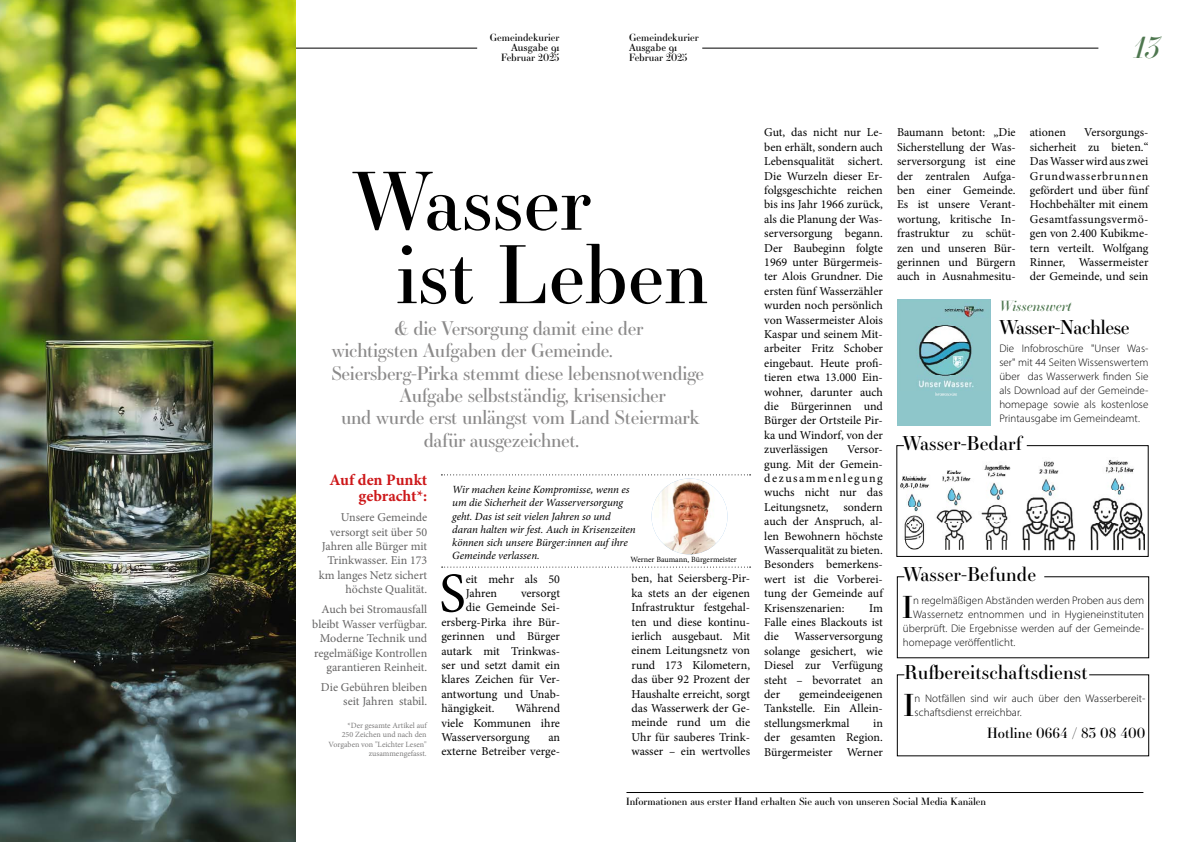
<style>
.page{position:relative;width:1191px;height:842px;background:#fff}
.page>*{position:absolute;margin:0;border:0;box-sizing:border-box;transform-origin:0 0}
.t1{font:78.8px/73.4px "Essonnes Display";color:#000}
.t2{font:56.3px "Minion Pro";color:#000}
.t3{font:30px "Essonnes Display";color:#000}
.t4{font:italic 29px "Essonnes Headline";color:#4e774f}
.t5{font:19px "Essonnes Display";letter-spacing:.005em;color:#000}
.t6{font:19px "Essonnes Display";letter-spacing:-.02em;color:#000}
.t7{font:18.7px "Essonnes Display";letter-spacing:-.02em;color:#8b8a8a}
.t8{font:700 16px/16px "Minion Pro";color:#cd1719;text-align:right}
.t9{font:14px "Essonnes Display";letter-spacing:.005em;color:#000}
.t10{font:italic 14px "Essonnes Headline";color:#4e774f}
.t11{font:12px/14.4px "Minion Pro";color:#000;text-align:justify}
.t12{font:12px/14.4px "Minion Pro";color:#646363;text-align:right}
.t13{font:300 11px/14px "Myriad Pro";letter-spacing:.005em;color:#000}
.t14{font:italic 11px/13.2px "Minion Pro";letter-spacing:-.005em;color:#000}
.t15{font:10px "Essonnes Display";color:#000}
.t16{font:10px "Essonnes Text";color:#000}
.t17{font:8px/9.6px "Minion Pro";color:#7c7b7b;text-align:right}
.t18{font:8px "Minion Pro";letter-spacing:-.005em;color:#000}
</style>
<div class="page">
<hr style="left:702px;top:48px;width:396px;height:1px;background:#000">
<hr style="left:99px;top:48px;width:378px;height:1px;background:#000">
<hr style="left:626px;top:792px;width:517px;height:1px;background:#000">
<svg style="left:441px;top:474px;width:309px;height:1px"></svg>
<svg style="left:442px;top:567px;width:308px;height:1px"></svg>
<img style="left:651px;top:478px;width:76px;height:76px;border-radius:38px">
<svg style="left:896px;top:674px;width:253px;height:82px"></svg>
<svg style="left:896px;top:576px;width:253px;height:82px"></svg>
<svg style="left:896px;top:445px;width:252px;height:112px"></svg>
<img style="left:898px;top:458px;width:246px;height:95px">
<img style="left:897px;top:299px;width:93px;height:127px">
<img style="left:0;top:0;width:295px;height:842px">
<p class="t15" style="left:490px;top:30px;width:71px">Gemeindekurier</p>
<p class="t16" style="left:511px;top:40px;width:50px">Ausgabe 91</p>
<p class="t15" style="left:501px;top:50px;width:60px">Februar 2025</p>
<p class="t15" style="left:629px;top:30px;width:71px">Gemeindekurier</p>
<p class="t16" style="left:629px;top:40px;width:50px">Ausgabe 91</p>
<p class="t15" style="left:629px;top:50px;width:60px">Februar 2025</p>
<h3 class="t4" style="left:1134px;top:26px;width:27px">13</h3>
<h1 class="t1" style="left:396px;top:162px;width:313px;text-indent:-44px">Wasser<br>ist Leben</h1>
<h3 class="t7" style="left:395px;top:315px;width:250px">&amp; die Versorgung damit eine der</h3>
<h3 class="t7" style="left:331px;top:337px;width:283px">wichtigsten Aufgaben der Gemeinde.</h3>
<h3 class="t7" style="left:331px;top:360px;width:374px">Seiersberg-Pirka stemmt diese lebensnotwendige</h3>
<h3 class="t7" style="left:399px;top:382px;width:268px">Aufgabe selbstständig, krisensicher</h3>
<h3 class="t7" style="left:341px;top:405px;width:360px">und wurde erst unlängst vom Land Steiermark</h3>
<h3 class="t7" style="left:424px;top:427px;width:157px">dafür ausgezeichnet.</h3>
<h3 class="t8" style="left:329px;top:472px;width:99px">Auf den Punkt gebracht*:</h3>
<p class="t12" style="left:319px;top:510px;width:110px">Unsere Gemeinde versorgt seit über 50<br>Jahren alle Bürger mit<br>Trinkwasser. Ein 173 km langes Netz sichert höchste Qualität.</p>
<p class="t12" style="left:312px;top:602px;width:116px">Auch bei Stromausfall bleibt Wasser verfügbar.<br>Moderne Technik und regelmäßige Kontrollen garantieren Reinheit.</p>
<p class="t12" style="left:321px;top:680px;width:108px">Die Gebühren bleiben seit Jahren stabil.</p>
<p class="t17" style="left:328px;top:720px;width:100px">*Der gesamte Artikel auf<br>250 Zeichen und nach den<br>Vorgaben von "Leichter Lesen" zusammengefasst.</p>
<p class="t14" style="left:452px;top:483px;width:185px">Wir machen keine Kompromisse, wenn es um die Sicherheit der Wasserversorgung geht. Das ist seit vielen Jahren so und daran halten wir fest. Auch in Krisenzeiten können sich unsere Bürger:innen auf ihre Gemeinde verlassen.</p>
<h2 class="t2" style="left:439px;top:556px;width:28px">S</h2>
<p class="t11" style="left:466px;top:572px;width:96px">eit mehr als 50<br>Jahren</p>
<p class="t18" style="left:630px;top:554px;width:108px">Werner Baumann, Bürgermeister</p>
<p class="t11" style="left:631px;top:571px;width:120px">ben, hat Seiersberg-Pir&shy;ka stets an der eigenen Infrastruktur festgehal&shy;ten und diese kontinu&shy;ierlich ausgebaut. Mit einem Leitungsnetz von rund 173 Kilometern, das über 92 Prozent der Haushalte erreicht, sorgt das Wasserwerk der Ge&shy;meinde rund um die Uhr für sauberes Trink&shy;wasser – ein wertvolles</p>
<p class="t11" style="left:521px;top:586px;width:41px">versorgt</p>
<p class="t11" style="left:466px;top:600px;width:96px">die Gemeinde Sei-</p>
<p class="t11" style="left:441px;top:615px;width:120px">ersberg-Pirka ihre Bür-</p>
<p class="t11" style="left:441px;top:629px;width:120px">gerinnen und Bürger</p>
<p class="t11" style="left:441px;top:644px;width:120px">autark mit Trinkwas-</p>
<p class="t11" style="left:441px;top:658px;width:120px">ser und setzt damit ein</p>
<p class="t11" style="left:441px;top:672px;width:120px">klares Zeichen für Ver-</p>
<p class="t11" style="left:441px;top:687px;width:120px">antwortung und Unab-</p>
<p class="t11" style="left:441px;top:701px;width:55px">hängigkeit.</p>
<p class="t11" style="left:441px;top:701px;width:120px;text-indent:74px">Während viele Kommunen ihre Wasserversorgung</p>
<p class="t11" style="left:441px;top:730px;width:120px;text-align:right">an<br>externe Betreiber verge-</p>
<p class="t11" style="left:764px;top:125px;width:120px">Gut, das nicht nur Le&shy;ben erhält, sondern auch Lebensqualität sichert.<br>Die Wurzeln dieser Er&shy;folgsgeschichte reichen bis ins Jahr 1966 zurück, als die Planung der Was&shy;serversorgung begann.<br>Der Baubeginn folgte 1969 unter Bürgermeis&shy;ter Alois Grundner. Die ersten fünf Wasserzähler wurden noch persönlich von Wassermeister Alois Kaspar und seinem Mit&shy;arbeiter Fritz Schober eingebaut. Heute profi&shy;tieren etwa 13.000 Ein&shy;wohner, darunter auch die Bürgerinnen und Bürger der Ortsteile Pir&shy;ka und Windorf, von der zuverlässigen</p>
<p class="t11" style="left:764px;top:442px;width:120px;text-indent:83px">Versor&shy;gung. Mit der Gemein&shy;dezusammenlegung wuchs nicht nur das Leitungsnetz, sondern auch der Anspruch, al&shy;len Bewohnern höchste Wasserqualität zu bieten.<br>Besonders bemerkens&shy;wert ist die Vorberei&shy;tung der Gemeinde auf Krisenszenarien:</p>
<p class="t11" style="left:764px;top:601px;width:120px;text-indent:105px">Im Falle eines Blackouts ist die</p>
<p class="t11" style="left:764px;top:629px;width:120px;text-indent:30px">Wasserversorgung solange gesichert, wie Diesel zur Verfügung steht – bevorratet an der</p>
<p class="t11" style="left:764px;top:687px;width:120px;text-indent:35px">gemeindeeigenen Tankstelle. Ein Allein&shy;stellungsmerkmal</p>
<p class="t11" style="left:764px;top:716px;width:120px;text-indent:109px">in der gesamten Region.<br>Bürgermeister Werner</p>
<p class="t11" style="left:897px;top:125px;width:120px">Baumann betont: „Die Sicherstellung der Was&shy;serversorgung ist eine der zentralen Aufga&shy;ben einer Gemeinde.<br>Es ist unsere Verant&shy;wortung, kritische In&shy;frastruktur zu schüt&shy;zen und unseren Bür&shy;gerinnen und Bürgern auch in Ausnahmesitu-</p>
<p class="t11" style="left:1029px;top:125px;width:120px;text-indent:54px">Versorgungs&shy;sicherheit zu bieten.“ Das Wasser wird aus zwei Grundwasserbrunnen gefördert und über fünf Hochbehälter mit einem Gesamtfassungsvermö&shy;gen von 2.400 Kubikme&shy;tern verteilt. Wolfgang Rinner, Wassermeister der Gemeinde, und sein</p>
<p class="t10" style="left:999px;top:296px;width:74px">Wissenswert</p>
<h3 class="t6" style="left:999px;top:314px;width:132px">Wasser-Nachlese</h3>
<p class="t13" style="left:999px;top:342px;width:151px;text-align:justify">Die Infobroschüre "Unser Was&shy;ser" mit 44 Seiten Wissenswertem über das Wasserwerk finden Sie als Download auf der Gemeinde&shy;homepage sowie als kostenlose Printausgabe im Gemeindeamt.</p>
<p class="t11" style="left:1029px;top:125px;width:38px">ationen</p>
<h3 class="t5" style="left:902px;top:430px;width:121px">Wasser-Bedarf</h3>
<h3 class="t5" style="left:903px;top:561px;width:135px">Wasser-Befunde</h3>
<h3 class="t3" style="left:902px;top:586px;width:12px">I</h3>
<p class="t13" style="left:913px;top:593px;width:232px">n regelmäßigen Abständen werden Proben aus dem</p>
<p class="t13" style="left:913px;top:607px;width:232px">Wassernetz entnommen und in Hygieneinstituten</p>
<p class="t13" style="left:903px;top:621px;width:243px">überprüft. Die Ergebnisse werden auf der Gemeinde-</p>
<p class="t13" style="left:903px;top:635px;width:114px">homepage veröffentlicht.</p>
<h3 class="t5" style="left:904px;top:659px;width:185px">Rufbereitschaftsdienst</h3>
<h3 class="t3" style="left:903px;top:684px;width:12px">I</h3>
<p class="t13" style="left:914px;top:691px;width:232px">n Notfällen sind wir auch über den Wasserbereit&shy;schaftsdienst erreichbar.</p>
<p class="t9" style="left:987px;top:723px;width:160px">Hotline 0664 / 83 08 400</p>
<p class="t15" style="left:626px;top:794px;width:361px">Informationen aus erster Hand erhalten Sie auch von unseren Social Media Kanälen</p>
</div>
